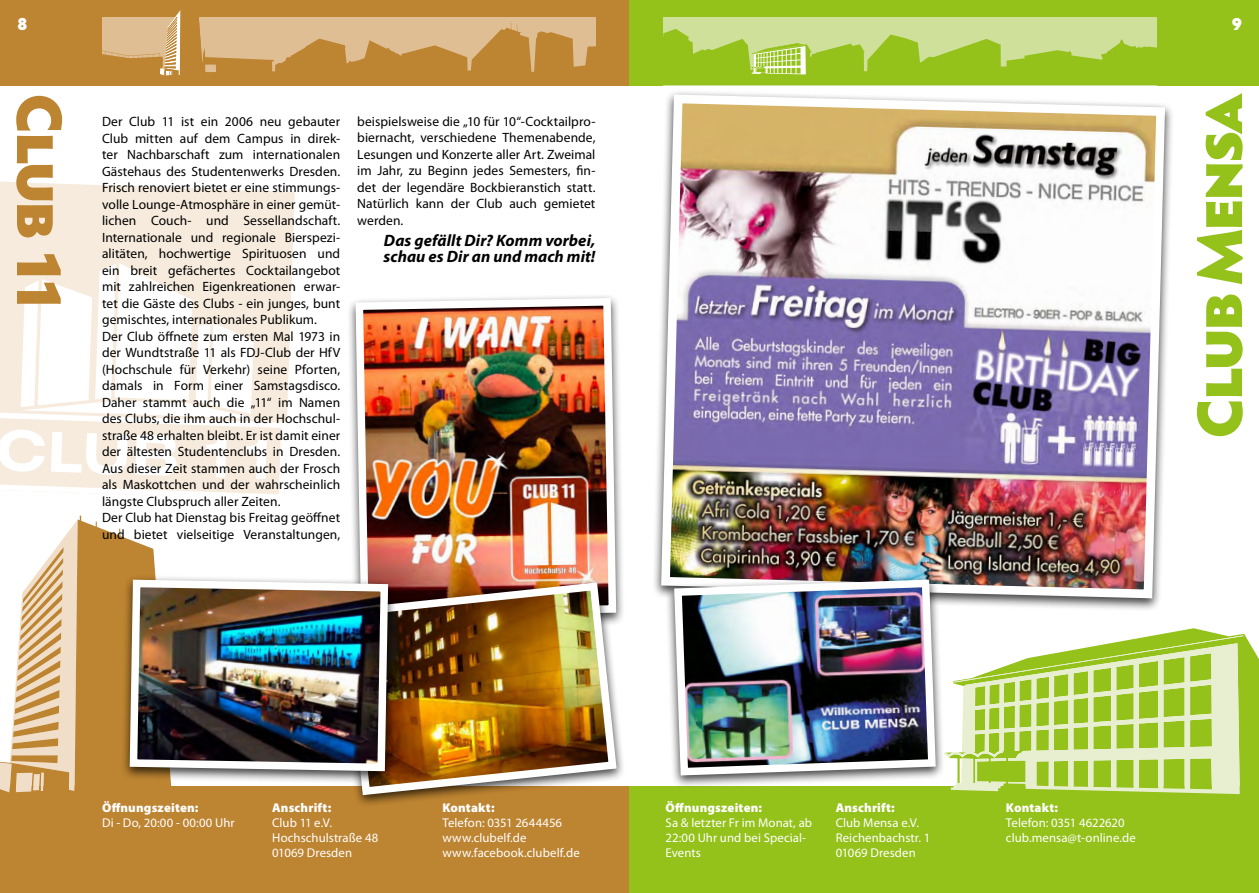
<style>
.page{position:relative;width:1259px;height:893px;background:#fff}
.page>*{position:absolute;margin:0;border:0;box-sizing:border-box;transform-origin:0 0}
.t1{font:900 64.5px "Hypatia Sans Pro";letter-spacing:-.065em;color:#94c11a}
.t2{font:900 64.5px "Hypatia Sans Pro";letter-spacing:-.07em;color:#bd8431}
.t3{font:900 18px "Hypatia Sans Pro";color:#fff}
.t4{font:italic 700 16.5px/16.5px "Myriad Pro";letter-spacing:.005em;color:#000}
.t5{font:13.5px/16.5px "Myriad Pro";letter-spacing:.005em;color:#000}
.t6{font:12.75px/15px "Myriad Pro";letter-spacing:.005em;color:#fff}
.t7{font:900 12.75px "Myriad Pro";letter-spacing:.015em;color:#fff}
</style>
<div class="page">
<div style="left:0;top:0;width:629px;height:85px;background:#bd8431"></div>
<div style="left:0;top:786px;width:629px;height:107px;background:#bd8431"></div>
<div style="left:629px;top:786px;width:630px;height:107px;background:#94c11a"></div>
<div style="left:629px;top:0;width:630px;height:85px;background:#94c11a"></div>
<div style="left:663px;top:17px;width:494px;height:68px;background:#cfe09a"></div>
<svg style="left:663px;top:29px;width:494px;height:56px"></svg>
<svg style="left:102px;top:10px;width:494px;height:66px"></svg>
<svg style="left:1156px;top:628px;width:103px;height:158px;fill:#94c11a"></svg>
<svg style="left:944px;top:635px;width:299px;height:159px"></svg>
<div style="left:346px;top:293px;width:279px;height:338px;background:#000;opacity:.75"></div>
<img style="left:352px;top:294px;width:268px;height:284px">
<svg style="left:0;top:516px;width:171px;height:276px"></svg>
<svg style="left:0;top:182px;width:295px;height:226px;background:#f6ece0"></svg>
<svg style="left:0;top:263px;width:287px;height:231px"></svg>
<div style="left:335px;top:578px;width:290px;height:230px;background:#000;opacity:.75"></div>
<img style="left:339px;top:578px;width:282px;height:221px">
<div style="left:120px;top:575px;width:277px;height:210px;background:#000;opacity:.75"></div>
<img style="left:126px;top:576px;width:266px;height:199px">
<div style="left:652px;top:90px;width:522px;height:522px;background:#000;opacity:.75"></div>
<img style="left:656px;top:90px;width:513px;height:513px">
<div style="left:665px;top:575px;width:279px;height:213px;background:#000;opacity:.75"></div>
<img style="left:670px;top:576px;width:269px;height:203px">
<h2 class="t3" style="left:17px;top:11px;width:12px">8</h2>
<h2 class="t3" style="left:1231px;top:11px;width:12px">9</h2>
<h1 class="t2" style="left:87px;top:93px;width:221px;rotate:90deg">Club 11</h1>
<p class="t5" style="left:102px;top:113px;width:240px">Der Club 11 ist ein 2006 neu gebauter Club mitten auf dem Campus in direk&shy;ter Nachbarschaft zum internationalen Gästehaus des Studentenwerks Dresden.<br>Frisch renoviert bietet er eine stimmungs&shy;volle Lounge-Atmosphäre in einer gemüt&shy;lichen Couch- und Sessellandschaft.<br>Internationale und regionale Bierspezi&shy;alitäten, hochwertige Spirituosen und ein breit gefächertes Cocktailangebot mit zahlreichen Eigenkreationen erwar&shy;tet die Gäste des Clubs - ein junges, bunt gemischtes, internationales Publikum.<br>Der Club öffnete zum ersten Mal 1973 in der Wundtstraße 11 als FDJ-Club der HfV (Hochschule für Verkehr) seine Pforten, damals in Form einer Samstagsdisco.<br>Daher stammt auch die „11“ im Namen des Clubs, die ihm auch in der Hochschul&shy;straße 48 erhalten bleibt. Er ist damit einer der ältesten Studentenclubs in Dresden.<br>Aus dieser Zeit stammen auch der Frosch als Maskottchen und der wahrscheinlich längste Clubspruch aller Zeiten.<br>Der Club hat Dienstag bis Freitag geöffnet und bietet vielseitige Veranstaltungen,</p>
<p class="t5" style="left:357px;top:113px;width:240px;text-align:justify">beispielsweise die „10 für 10“-Cocktailpro&shy;biernacht, verschiedene Themenabende, Lesungen und Konzerte aller Art. Zweimal im Jahr, zu Beginn jedes Semesters, fin&shy;det der legendäre Bockbieranstich statt.<br>Natürlich kann der Club auch gemietet werden.</p>
<p class="t4" style="left:383px;top:231px;width:213px">Das gefällt Dir? Komm vorbei, schau es Dir an und mach mit!</p>
<h1 class="t1" style="left:1172px;top:439px;width:347px;rotate:-90deg">Club Mensa</h1>
<p class="t7" style="left:102px;top:799px;width:98px">Öffnungszeiten:</p>
<p class="t6" style="left:102px;top:815px;width:134px">Di - Do, 20:00 - 00:00 Uhr</p>
<p class="t7" style="left:272px;top:799px;width:61px">Anschrift:</p>
<p class="t6" style="left:272px;top:815px;width:108px">Club 11 e.V.<br>Hochschulstraße 48<br>01069 Dresden</p>
<p class="t7" style="left:442px;top:799px;width:54px">Kontakt:</p>
<p class="t6" style="left:442px;top:815px;width:139px">Telefon: 0351 2644456 www.clubelf.de www.facebook.clubelf.de</p>
<p class="t7" style="left:665px;top:799px;width:98px">Öffnungszeiten:</p>
<p class="t6" style="left:665px;top:815px;width:148px">Sa &amp; letzter Fr im Monat, ab<br>22:00 Uhr und bei Special-<br>Events</p>
<p class="t7" style="left:836px;top:799px;width:61px">Anschrift:</p>
<p class="t6" style="left:836px;top:815px;width:96px">Club Mensa e.V.<br>Reichenbachstr. 1<br>01069 Dresden</p>
<p class="t7" style="left:1006px;top:799px;width:54px">Kontakt:</p>
<p class="t6" style="left:1006px;top:815px;width:131px">Telefon: 0351 4622620 club.mensa@t-online.de</p>
</div>
